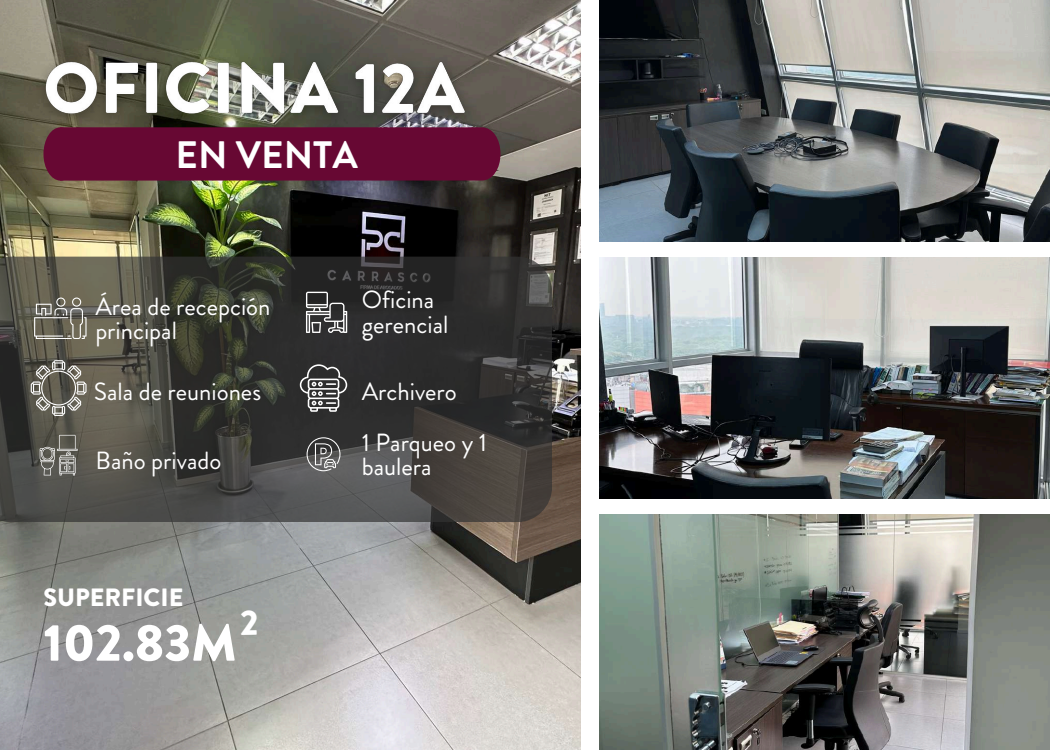
<style>
.page{position:relative;width:1050px;height:750px;background:#fff}
.page>*{position:absolute;margin:0;border:0;box-sizing:border-box;transform-origin:0 0}
.t1{font:900 52px "Brandon Grotesque";color:#fff}
.t2{font:700 38.2px "Brandon Grotesque";color:#fff}
.t3{font:900 25px "Brandon Grotesque";color:#fff}
.t4{font:24.8px/24.7px "Brandon Grotesque";color:#fff}
</style>
<div class="page">
<img style="left:0;top:0;width:581px;height:750px">
<svg style="left:0;top:257px;width:552px;height:265px;background:#40403b"></svg>
<img style="left:599px;top:0;width:451px;height:242px">
<img style="left:599px;top:257px;width:451px;height:242px">
<img style="left:599px;top:514px;width:451px;height:236px">
<div style="left:43px;top:127px;width:458px;height:54px;background:#670833"></div>
<svg style="left:306px;top:292px;width:41px;height:41px"></svg>
<svg style="left:40px;top:435px;width:38px;height:40px;background:#76756f"></svg>
<svg style="left:34px;top:298px;width:53px;height:41px;background:#7d7b70"></svg>
<svg style="left:300px;top:364px;width:47px;height:48px;background:#626262"></svg>
<svg style="left:307px;top:437px;width:33px;height:34px"></svg>
<svg style="left:31px;top:360px;width:55px;height:56px;background:#7a776e"></svg>
<img style="left:28px;top:39px;width:456px;height:102px">
<svg style="left:241px;top:610px;width:16px;height:25px"></svg>
<h2 class="t2" style="left:176px;top:128px;width:184px">EN VENTA</h2>
<p class="t4" style="left:95px;top:294px;width:177px">Área de recepción principal</p>
<p class="t4" style="left:362px;top:287px;width:88px">Oficina gerencial</p>
<p class="t4" style="left:94px;top:379px;width:169px">Sala de reuniones</p>
<p class="t4" style="left:362px;top:379px;width:97px">Archivero</p>
<p class="t4" style="left:96px;top:448px;width:127px">Baño privado</p>
<p class="t3" style="left:43px;top:580px;width:141px">SUPERFICIE</p>
<h1 class="t1" style="left:43px;top:606px;width:195px">102.83M</h1>
<p class="t4" style="left:362px;top:430px;width:127px">1 Parqueo y 1 baulera</p>
</div>
